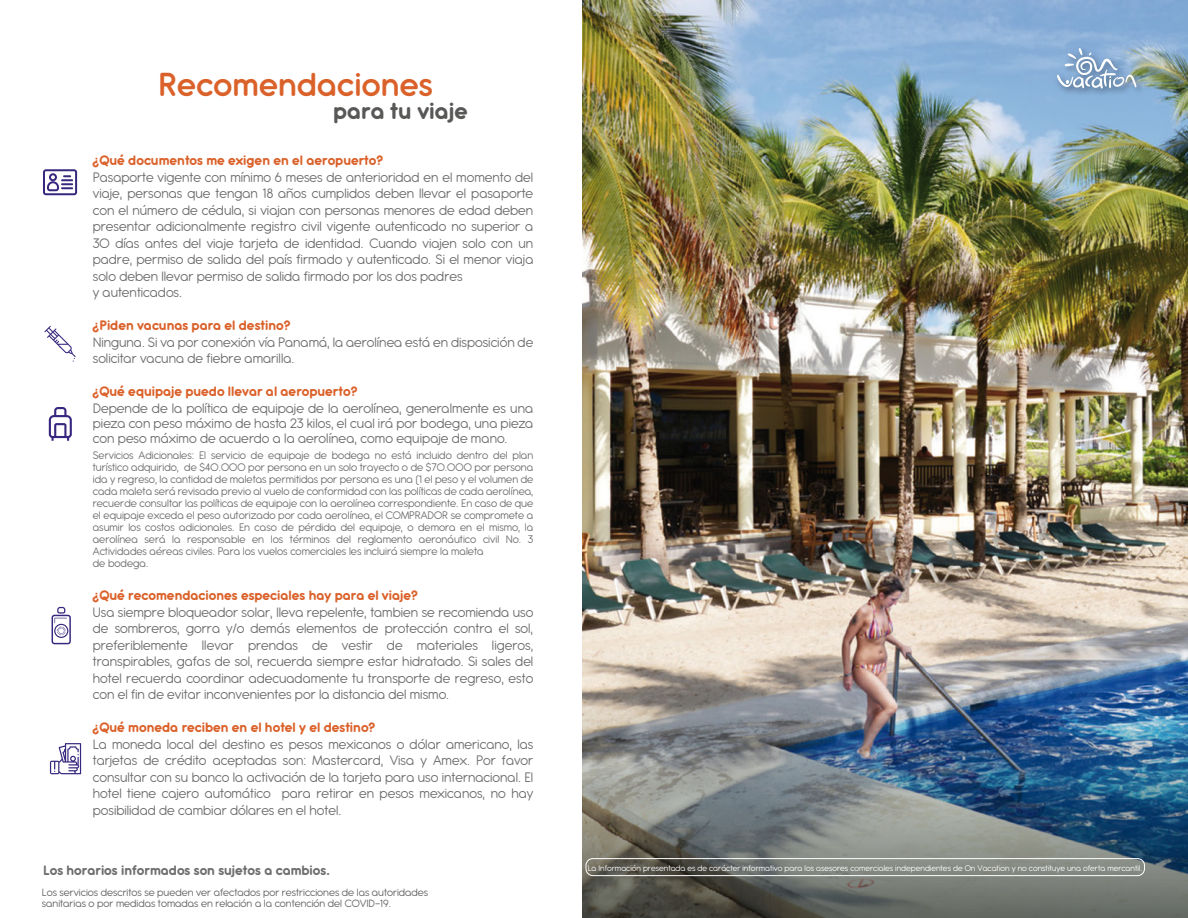
<style>
.page{position:relative;width:1188px;height:918px;background:#fff}
.page>*{position:absolute;margin:0;border:0;box-sizing:border-box;transform-origin:0 0}
.t1{font:600 36.3px "Antipasto Pro";letter-spacing:.005em;color:#db612a}
.t2{font:700 25.35px "Antipasto Pro";color:#585857}
.t3{font:15px/16.5px "Antipasto Pro";color:#6f6e6e;text-align:justify}
.t4{font:700 15px "Antipasto Pro";color:#db612a}
.t5{font:700 15px "Antipasto Pro";color:#6f6e6e}
.t6{font:12px/12px "Antipasto Pro";color:#6f6e6e}
.t7{font:11.55px/11.6px "Antipasto Pro";color:#636362}
.t8{font:9px "Antipasto Pro";color:#fff}
</style>
<div class="page">
<img style="left:582px;top:0;width:606px;height:687px">
<img style="left:582px;top:687px;width:606px;height:231px">
<img style="left:1052px;top:43px;width:95px;height:57px">
<svg style="left:1057px;top:48px;width:80px;height:41px;background:#9bb6d2"></svg>
<svg style="left:52px;top:607px;width:19px;height:37px"></svg>
<svg style="left:50px;top:743px;width:31px;height:31px"></svg>
<svg style="left:49px;top:407px;width:23px;height:34px"></svg>
<svg style="left:44px;top:326px;width:32px;height:36px"></svg>
<svg style="left:43px;top:169px;width:34px;height:26px"></svg>
<div style="left:586px;top:858px;width:559px;height:18px;border:1px solid #fff;border-radius:7px"></div>
<h1 class="t1" style="left:158px;top:64px;width:276px">Recomendaciones</h1>
<h2 class="t2" style="left:333px;top:95px;width:136px">para tu viaje</h2>
<p class="t4" style="left:93px;top:151px;width:292px">¿Qué documentos me exigen en el aeropuerto?</p>
<p class="t3" style="left:93px;top:169px;width:442px;text-align:left">Pasaporte vigente con mínimo 6 meses de anterioridad en el momento del viaje, personas que tengan 18 años cumplidos deben llevar el pasaporte con el número de cédula, si viajan con personas menores de edad deben presentar adicionalmente registro civil vigente autenticado no superior a 30 días antes del viaje tarjeta de identidad. Cuando viajen solo con un padre, permiso de salida del país firmado y autenticado. Si el menor viaja solo deben llevar permiso de salida firmado por los dos padres<br>y autenticados.</p>
<p class="t4" style="left:93px;top:316px;width:199px">¿Piden vacunas para el destino?</p>
<p class="t3" style="left:93px;top:334px;width:442px">Ninguna. Si va por conexión vía Panamá, la aerolínea está en disposición de solicitar vacuna de fiebre amarilla.</p>
<p class="t4" style="left:93px;top:382px;width:266px">¿Qué equipaje puedo llevar al aeropuerto?</p>
<p class="t3" style="left:93px;top:401px;width:442px;line-height:15px">Depende de la política de equipaje de la aerolínea, generalmente es una pieza con peso máximo de hasta 23 kilos, el cual irá por bodega, una pieza con peso máximo de acuerdo a la aerolínea, como equipaje de mano.</p>
<p class="t6" style="left:93px;top:450px;width:442px">Servicios Adicionales: El servicio de equipaje de bodega no está incluido dentro del plan turístico adquirido, de $40.000 por persona en un solo trayecto o de $70.000 por persona ida y regreso, la cantidad de maletas permitidas por persona es una (1 el peso y el volumen de cada maleta será revisada previo al vuelo de conformidad con las políticas de cada aerolínea, recuerde consultar las políticas de equipaje con la aerolínea correspondiente. En caso de que el equipaje exceda el peso autorizado por cada aerolínea, el COMPRADOR se compromete a asumir los costos adicionales. En caso de pérdida del equipaje, o demora en el mismo, la aerolínea será la responsable en los términos del reglamento aeronáutico civil No. 3<br>Actividades aéreas civiles. Para los vuelos comerciales les incluirá siempre la maleta<br>de bodega.</p>
<p class="t4" style="left:93px;top:586px;width:326px">¿Qué recomendaciones especiales hay para el viaje?</p>
<p class="t3" style="left:93px;top:604px;width:442px">Usa siempre bloqueador solar, lleva repelente, tambien se recomienda uso de sombreros, gorra y/o demás elementos de protección contra el sol, preferiblemente llevar prendas de vestir de materiales ligeros, transpirables, gafas de sol, recuerda siempre estar hidratado. Si sales del hotel recuerda coordinar adecuadamente tu transporte de regreso, esto con el fin de evitar inconvenientes por la distancia del mismo.</p>
<p class="t4" style="left:93px;top:718px;width:284px">¿Qué moneda reciben en el hotel y el destino?</p>
<p class="t3" style="left:93px;top:736px;width:442px">La moneda local del destino es pesos mexicanos o dólar americano, las tarjetas de crédito aceptadas son: Mastercard, Visa y Amex. Por favor consultar con su banco la activación de la tarjeta para uso internacional. El hotel tiene cajero automático para retirar en pesos mexicanos, no hay posibilidad de cambiar dólares en el hotel.</p>
<p class="t5" style="left:43px;top:861px;width:288px">Los horarios informados son sujetos a cambios.</p>
<p class="t8" style="left:588px;top:863px;width:556px">La Información presentada es de carácter informativo para los asesores comerciales independientes de On Vacation y no constituye una oferta mercantil.</p>
<p class="t7" style="left:42px;top:887px;width:388px">Los servicios descritos se pueden ver afectados por restricciones de las autoridades sanitarias o por medidas tomadas en relación a la contención del COVID-19.</p>
</div>
